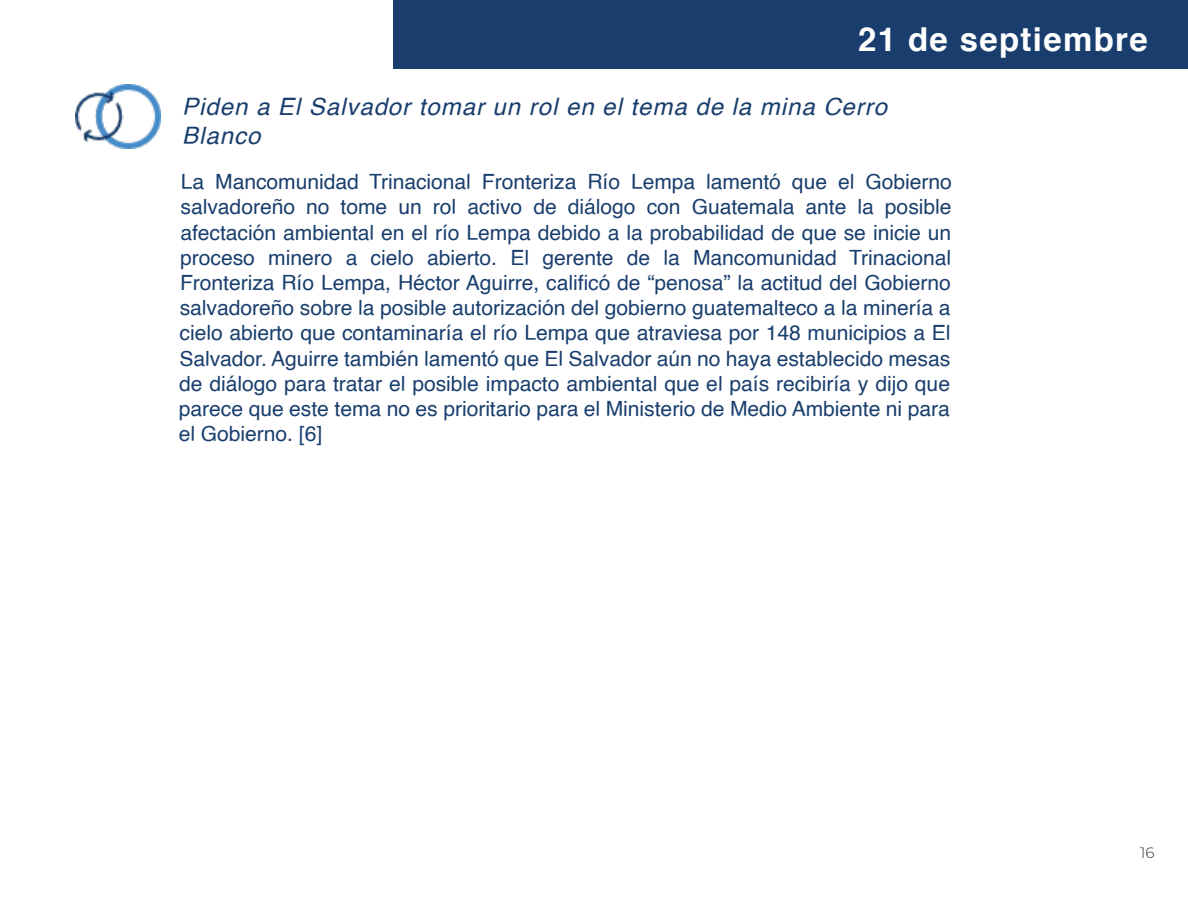
<style>
.page{position:relative;width:1188px;height:918px;background:#fff}
.page>*{position:absolute;margin:0;border:0;box-sizing:border-box;transform-origin:0 0}
.t1{font:700 33px "Helvetica";letter-spacing:.04em;color:#fff}
.t2{font:italic 24px/28.8px "Helvetica";letter-spacing:.04em;color:#193e6d}
.t3{font:21px/25.2px "Helvetica";letter-spacing:-.01em;color:#193e6d;text-align:justify}
.t4{font:300 15px "Montserrat";color:#333}
</style>
<div class="page">
<img style="left:75px;top:84px;width:85px;height:65px">
<div style="left:393px;top:0;width:795px;height:69px;background:#193e6d"></div>
<h1 class="t1" style="left:858px;top:27px;width:291px">21 de septiembre</h1>
<p class="t2" style="left:182px;top:94px;width:706px">Piden a El Salvador tomar un rol en el tema de la mina Cerro<br>Blanco</p>
<p class="t3" style="left:179px;top:170px;width:775px">La Mancomunidad Trinacional Fronteriza Río Lempa lamentó que el Gobierno salvadoreño no tome un rol activo de diálogo con Guatemala ante la posible afectación ambiental en el río Lempa debido a la probabilidad de que se inicie un proceso minero a cielo abierto. El gerente de la Mancomunidad Trinacional Fronteriza Río Lempa, Héctor Aguirre, calificó de “penosa” la actitud del Gobierno salvadoreño sobre la posible autorización del gobierno guatemalteco a la minería a cielo abierto que contaminaría el río Lempa que atraviesa por 148 municipios a El Salvador. Aguirre también lamentó que El Salvador aún no haya establecido mesas de diálogo para tratar el posible impacto ambiental que el país recibiría y dijo que parece que este tema no es prioritario para el Ministerio de Medio Ambiente ni para el Gobierno. [6]</p>
<p class="t4" style="left:1140px;top:844px;width:16px">16</p>
</div>
